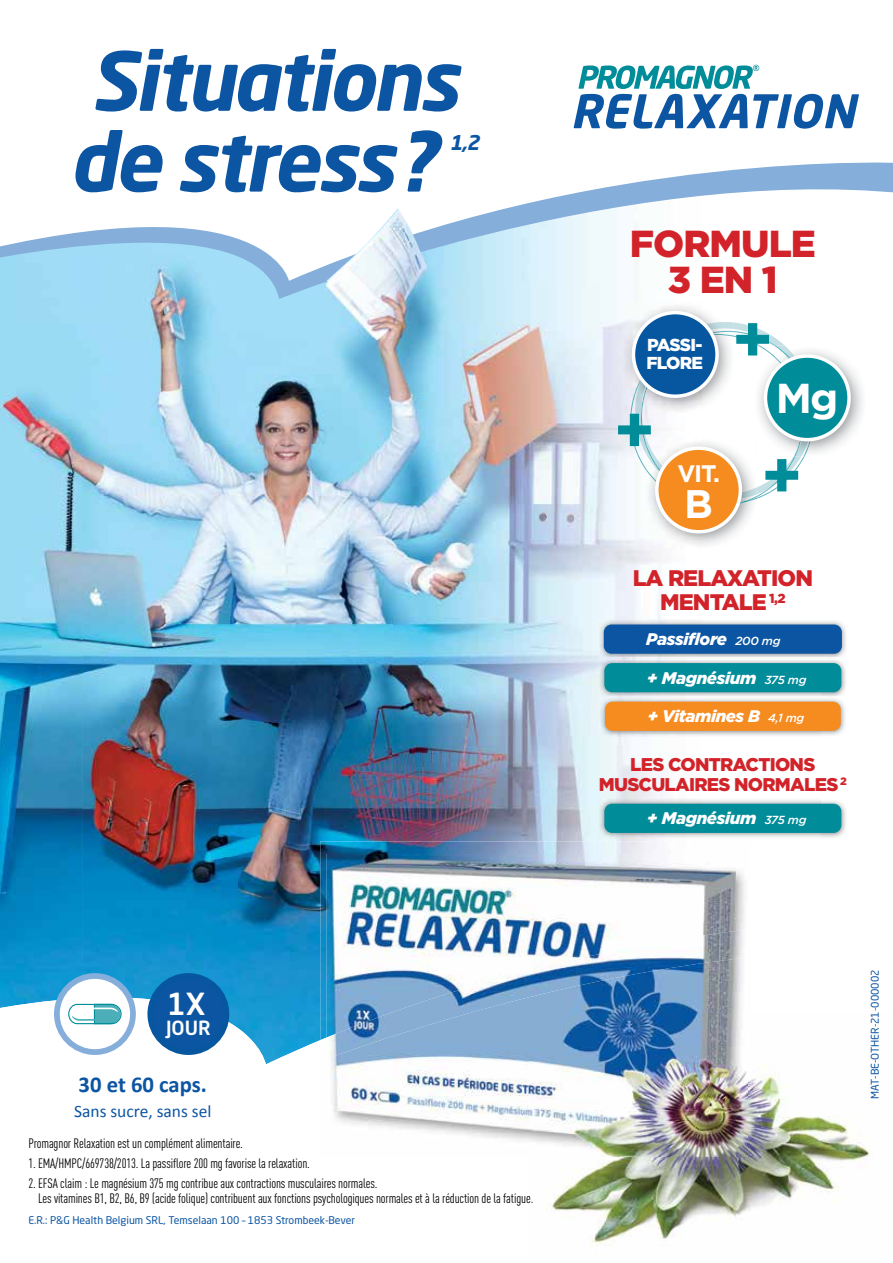
<style>
.page{position:relative;width:893px;height:1263px;background:#fff}
.page>*{position:absolute;margin:0;border:0;box-sizing:border-box;transform-origin:0 0}
.t1{font:italic 700 80.25px/80.7px "Neo Sans Std";letter-spacing:-.035em;color:#0c55a2}
.t2{font:700 64.95px/135.9px "Gotham";color:#008c99;text-align:center}
.t3{font:700 41.7px "Gotham";color:#fff}
.t4{font:700 39.9px "Gotham";color:#fff}
.t5{font:900 37.5px/35.7px "Gotham";letter-spacing:-.025em;color:#d2232a;text-align:center}
.t6{font:500 30.15px "Neo Sans Std";color:#fff}
.t7{font:700 23.85px "Gotham";color:#fff}
.t8{font:700 22.65px "Calibri";letter-spacing:-.005em;color:#0c55a2}
.t9{font:900 22.5px/24.5px "Gotham";letter-spacing:-.04em;color:#d2232a;text-align:center}
.t10{font:italic 700 20.1px "Neo Sans Std";color:#0c55a2}
.t11{font:500 19.35px "Neo Sans Std";color:#fff}
.t12{font:900 18.45px/20px "Gotham";letter-spacing:-.04em;color:#d2232a;text-align:center}
.t13{font:17.4px "Calibri";color:#0c55a2}
.t14{font:900 17.4px/18.1px "Gotham";letter-spacing:-.05em;color:#fff}
.t15{font:italic 900 16.8px "Gotham";letter-spacing:-.02em;color:#fff}
.t16{font:13.5px/15px "DIN Cond";letter-spacing:-.01em;color:#000}
.t17{font:10.5px "Neo Sans Std";color:#0c55a2}
.s1{font-weight:500;font-size:11.7px}
</style>
<div class="page">
<img style="left:0;top:299px;width:83px;height:600px">
<img style="left:83px;top:299px;width:309px;height:558px">
<img style="left:392px;top:299px;width:259px;height:403px">
<img style="left:392px;top:702px;width:276px;height:139px">
<img style="left:83px;top:857px;width:237px;height:42px">
<svg style="left:0;top:899px;width:320px;height:165px"></svg>
<img style="left:320px;top:841px;width:337px;height:88px">
<img style="left:331px;top:1061px;width:198px;height:79px">
<img style="left:320px;top:929px;width:209px;height:132px">
<img style="left:702px;top:868px;width:43px;height:61px">
<img style="left:326px;top:854px;width:376px;height:75px">
<img style="left:326px;top:929px;width:418px;height:130px">
<img style="left:532px;top:1065px;width:339px;height:181px">
<svg style="left:529px;top:1196px;width:3px;height:7px"></svg>
<img style="left:529px;top:1013px;width:220px;height:144px">
<img style="left:599px;top:798px;width:247px;height:40px">
<div style="left:604px;top:804px;width:237px;height:29px;background:#008c99;border-radius:8px"></div>
<img style="left:598px;top:619px;width:248px;height:78px">
<div style="left:604px;top:624px;width:238px;height:30px;background:#0c55a2;border-radius:8px"></div>
<svg style="left:821px;top:658px;width:25px;height:1px"></svg>
<img style="left:599px;top:658px;width:222px;height:1px">
<div style="left:604px;top:663px;width:237px;height:29px;background:#008c99;border-radius:8px"></div>
<img style="left:600px;top:697px;width:245px;height:39px">
<svg style="left:821px;top:696px;width:25px;height:1px"></svg>
<img style="left:600px;top:696px;width:221px;height:1px">
<div style="left:605px;top:702px;width:236px;height:29px;background:#f68b1f;border-radius:8px"></div>
<svg style="left:0;top:162px;width:892px;height:137px"></svg>
<div style="left:57px;top:976px;width:76px;height:76px;background:#fff;border-radius:50%"></div>
<div style="left:54px;top:973px;width:82px;height:82px;border:6px solid #85aeda;border-radius:50%"></div>
<svg style="left:68px;top:1003px;width:54px;height:22px"></svg>
<div style="left:150px;top:976px;width:76px;height:76px;background:#0c55a2;border-radius:50%"></div>
<div style="left:147px;top:973px;width:82px;height:82px;border:6px solid #0756a0;border-radius:50%"></div>
<img style="left:757px;top:456px;width:48px;height:43px">
<img style="left:630px;top:413px;width:16px;height:58px">
<img style="left:757px;top:494px;width:16px;height:3px">
<img style="left:734px;top:322px;width:50px;height:23px">
<img style="left:635px;top:413px;width:11px;height:41px">
<img style="left:641px;top:413px;width:5px;height:34px">
<img style="left:757px;top:456px;width:44px;height:38px">
<img style="left:766px;top:456px;width:29px;height:34px">
<img style="left:814px;top:350px;width:48px;height:103px">
<svg style="left:768px;top:341px;width:12px;height:4px"></svg>
<img style="left:758px;top:345px;width:18px;height:95px">
<img style="left:776px;top:428px;width:38px;height:28px">
<img style="left:775px;top:345px;width:39px;height:25px">
<svg style="left:794px;top:446px;width:5px;height:10px"></svg>
<div style="left:765px;top:356px;width:84px;height:84px;background:#008c99;border-radius:50%"></div>
<div style="left:764px;top:354px;width:87px;height:87px;border:3px solid #fff;border-radius:50%"></div>
<img style="left:646px;top:442px;width:107px;height:106px">
<img style="left:646px;top:498px;width:14px;height:8px">
<img style="left:737px;top:503px;width:16px;height:4px">
<img style="left:740px;top:500px;width:13px;height:3px">
<img style="left:646px;top:438px;width:56px;height:60px">
<img style="left:646px;top:444px;width:36px;height:46px">
<img style="left:741px;top:487px;width:16px;height:13px">
<div style="left:657px;top:448px;width:83px;height:84px;background:#f68b1f;border-radius:50%"></div>
<div style="left:655px;top:446px;width:87px;height:87px;border:3px solid #fff;border-radius:50%"></div>
<img style="left:623px;top:302px;width:107px;height:111px">
<img style="left:702px;top:322px;width:32px;height:15px">
<img style="left:630px;top:376px;width:5px;height:37px">
<img style="left:635px;top:325px;width:67px;height:88px">
<svg style="left:641px;top:404px;width:2px;height:15px"></svg>
<img style="left:639px;top:377px;width:6px;height:7px">
<div style="left:633px;top:313px;width:84px;height:83px;background:#0756a0;border-radius:50%"></div>
<div style="left:632px;top:311px;width:87px;height:87px;border:3px solid #fff;border-radius:50%"></div>
<img style="left:325px;top:208px;width:102px;height:131px">
<svg style="left:574px;top:65px;width:285px;height:64px"></svg>
<svg style="left:892px;top:162px;width:1px;height:31px"></svg>
<h1 class="t1" style="left:69px;top:39px;width:391px">Situations de stress ?</h1>
<h3 class="t10" style="left:449px;top:130px;width:32px">1,2</h3>
<h3 class="t6" style="left:167px;top:984px;width:40px">1X</h3>
<h3 class="t11" style="left:166px;top:1015px;width:46px">JOUR</h3>
<h3 class="t8" style="left:79px;top:1070px;width:130px">30 et 60 caps.</h3>
<p class="t13" style="left:74px;top:1100px;width:139px">Sans sucre, sans sel</p>
<p class="t16" style="left:28px;top:1136px;width:216px">Promagnor Relaxation est un complément alimentaire.</p>
<p class="t16" style="left:28px;top:1156px;width:283px">1. EMA/HMPC/669738/2013. La passiflore 200 mg favorise la relaxation.</p>
<p class="t16" style="left:38px;top:1175px;width:497px;text-indent:-10px">2. EFSA claim : Le magnésium 375 mg contribue aux contractions musculaires normales.<br>Les vitamines B1, B2, B6, B9 (acide folique) contribuent aux fonctions psychologiques normales et à la réduction de la fatigue.</p>
<p class="t17" style="left:28px;top:1214px;width:328px">E.R.: P&amp;G Health Belgium SRL, Temselaan 100 – 1853 Strombeek-Bever</p>
<h3 class="t5" style="left:630px;top:225px;width:188px">FORMULE<br>3 EN 1</h3>
<p class="t14" style="left:646px;top:336px;width:58px">PASSI-<br>FLORE</p>
<h2 class="t2" style="left:614px;top:360px;width:43px">+</h2>
<h3 class="t7" style="left:677px;top:460px;width:44px">VIT.</h3>
<h3 class="t4" style="left:684px;top:480px;width:30px">B</h3>
<h2 class="t2" style="left:732px;top:270px;width:72px">+ +</h2>
<h3 class="t3" style="left:776px;top:374px;width:64px">Mg</h3>
<h3 class="t9" style="left:633px;top:565px;width:182px">LA RELAXATION<br>MENTALE <sup>1,2</sup></h3>
<p class="t15" style="left:646px;top:630px;width:136px">Passiflore <span class="s1">200 mg</span></p>
<p class="t15" style="left:647px;top:668px;width:161px">+ Magnésium <span class="s1">375 mg</span></p>
<p class="t15" style="left:647px;top:707px;width:158px">+ Vitamines B <span class="s1">4,1 mg</span></p>
<h3 class="t12" style="left:599px;top:754px;width:250px">LES CONTRACTIONS<br>MUSCULAIRES NORMALES <sup>2</sup></h3>
<p class="t15" style="left:647px;top:809px;width:161px">+ Magnésium <span class="s1">375 mg</span></p>
<p class="t17" style="left:868px;top:1099px;width:131px;rotate:-90deg">MAT-BE-OTHER-21-000002</p>
</div>
